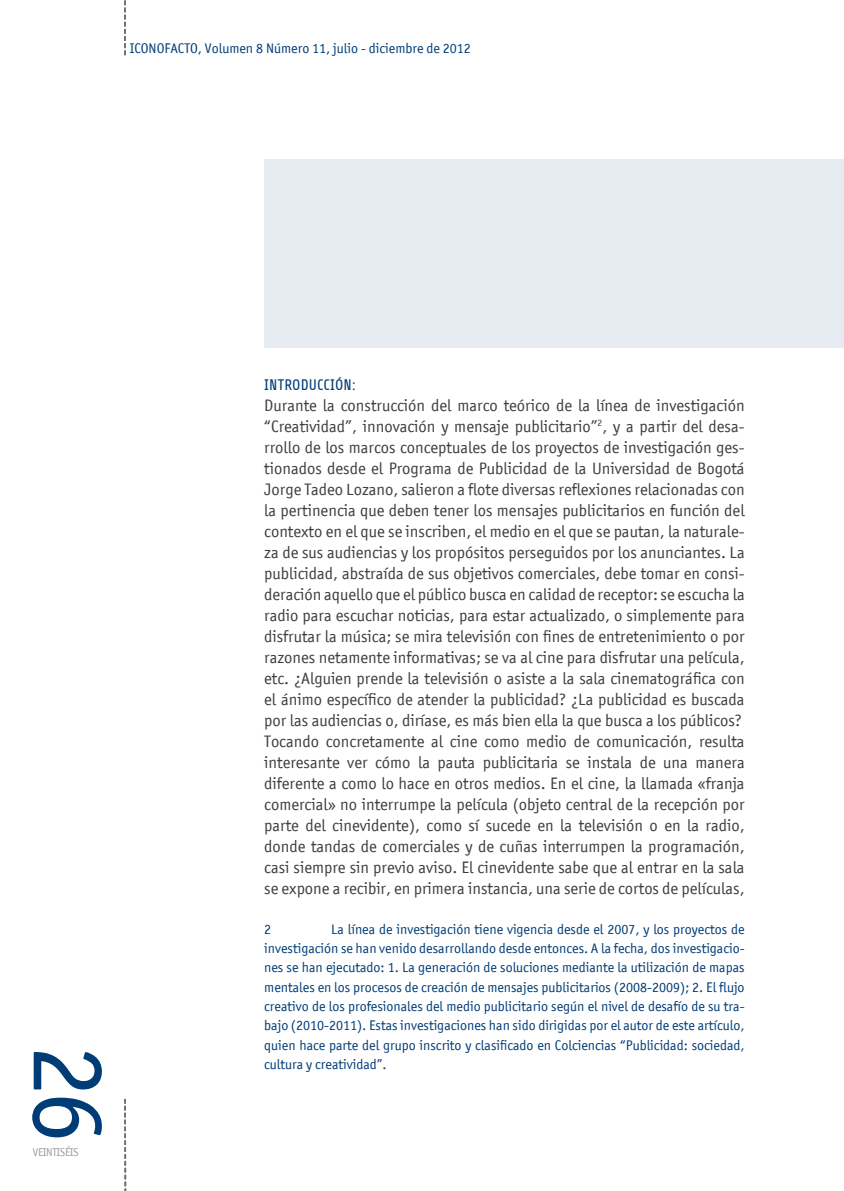
<style>
.page{position:relative;width:844px;height:1191px;background:#fff}
.page>*{position:absolute;margin:0;border:0;box-sizing:border-box;transform-origin:0 0}
.t1{font:103.77px "Officina San ITC";color:#003c76}
.t2{font:16.62px/21px "Officina San ITC";color:#3e3d40}
.t3{font:15.22px "Share";color:#003c76}
.t4{font:14px/19.2px "Officina San ITC";color:#003c76;text-align:justify}
.t5{font:11.38px "Officina San ITC";color:#9c9e9f}
</style>
<div class="page">
<div style="left:264px;top:159px;width:579px;height:189px;background:#e6ebf1"></div>
<svg style="left:124px;top:0;width:2px;height:55px"></svg>
<svg style="left:124px;top:1099px;width:2px;height:92px"></svg>
<p class="t4" style="left:130px;top:39px;width:342px">ICONOFACTO, Volumen 8 Número 11, julio - diciembre de 2012</p>
<p class="t3" style="left:264px;top:377px;width:9px">INTRODU</p>
<p class="t3" style="left:317px;top:377px;width:40px">CCIÓN :</p>
<p class="t2" style="left:264px;top:394px;width:482px">Durante la construcción del marco teórico de la línea de investigación “Creatividad”, innovación y mensaje publicitario”<sup>2</sup>, y a partir del desa&shy;rrollo de los marcos conceptuales de los proyectos de investigación ges&shy;tionados desde el Programa de Publicidad de la Universidad de Bogotá Jorge Tadeo Lozano, salieron a flote diversas reflexiones relacionadas con la pertinencia que deben tener los mensajes publicitarios en función del contexto en el que se inscriben, el medio en el que se pautan, la naturale&shy;za de sus audiencias y los propósitos perseguidos por los anunciantes. La publicidad, abstraída de sus objetivos comerciales, debe tomar en consi&shy;deración aquello que el público busca en calidad de receptor: se escucha la radio para escuchar noticias, para estar actualizado, o simplemente para disfrutar la música; se mira televisión con fines de entretenimiento o por razones netamente informativas; se va al cine para disfrutar una película, etc. ¿Alguien prende la televisión o asiste a la sala cinematográfica con el ánimo específico de atender la publicidad? ¿La publicidad es buscada por las audiencias o, diríase, es más bien ella la que busca a los públicos?<br>Tocando concretamente al cine como medio de comunicación, resulta interesante ver cómo la pauta publicitaria se instala de una manera diferente a como lo hace en otros medios. En el cine, la llamada «franja comercial» no interrumpe la película (objeto central de la recepción por parte del cinevidente), como sí sucede en la televisión o en la radio, donde tandas de comerciales y de cuñas interrumpen la programación, casi siempre sin previo aviso. El cinevidente sabe que al entrar en la sala se expone a recibir, en primera instancia, una serie de cortos de películas,</p>
<p class="t4" style="left:264px;top:919px;width:8px">2</p>
<p class="t4" style="left:264px;top:919px;width:482px;text-indent:67px">La línea de investigación tiene vigencia desde el 2007, y los proyectos de investigación se han venido desarrollando desde entonces. A la fecha, dos investigacio&shy;nes se han ejecutado: 1. La generación de soluciones mediante la utilización de mapas mentales en los procesos de creación de mensajes publicitarios (2008-2009); 2. El flujo creativo de los profesionales del medio publicitario según el nivel de desafío de su tra&shy;bajo (2010-2011). Estas investigaciones han sido dirigidas por el autor de este artículo, quien hace parte del grupo inscrito y clasificado en Colciencias “Publicidad: sociedad,</p>
<h1 class="t1" style="left:129px;top:1044px;width:100px;rotate:90deg">26</h1>
<p class="t4" style="left:264px;top:1054px;width:124px">cultura y creatividad”.</p>
<p class="t5" style="left:33px;top:1145px;width:6px">veintiséis</p>
</div>
